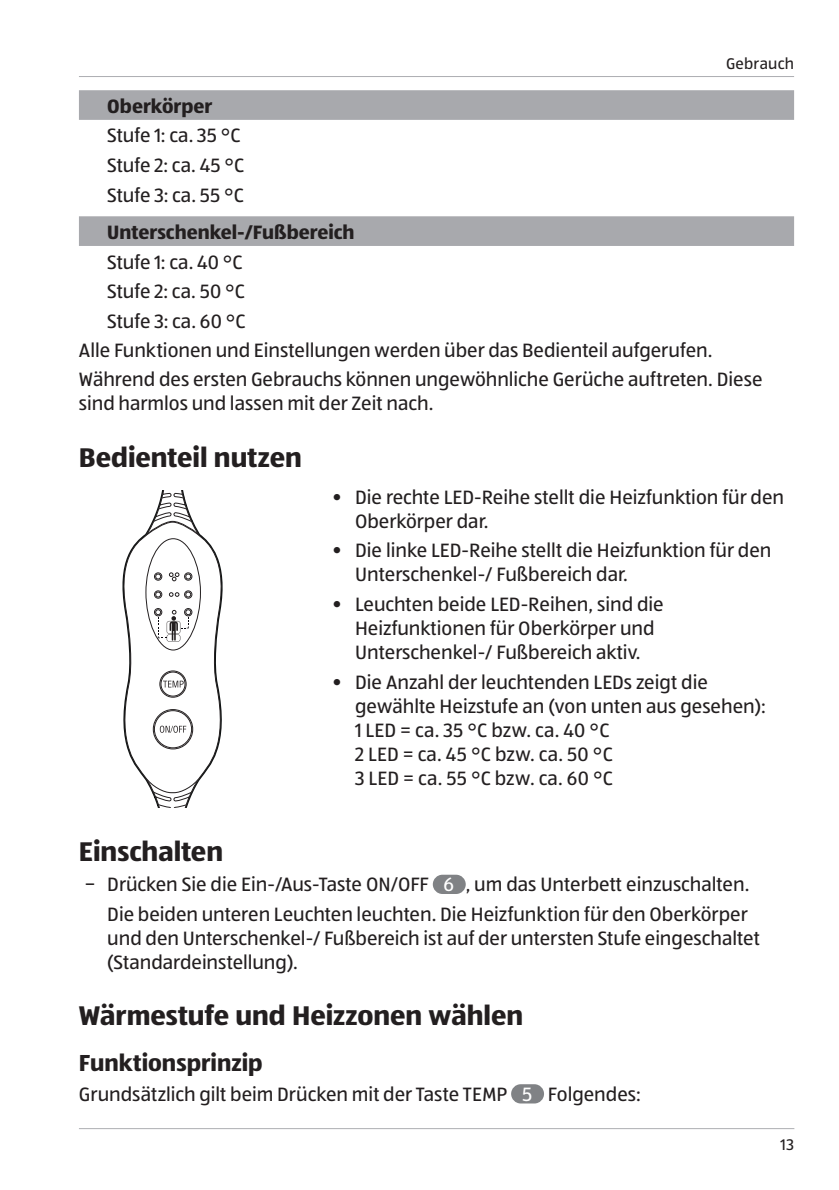
<style>
.page{position:relative;width:839px;height:1190px;background:#fff}
.page>*{position:absolute;margin:0;border:0;box-sizing:border-box;transform-origin:0 0}
.t1{font:700 28px "ALDISUEDOT";color:#231f20}
.t2{font:700 24px "ALDISUEDOT";color:#231f20}
.t3{font:20px/24px "ALDISUEDOT";color:#231f20}
.t4{font:700 20px "ALDISUEDOT";color:#231f20}
.t5{font:16px "ALDISUEDOT";letter-spacing:.02em;color:#231f20}
.s1{color:#fff}
</style>
<div class="page">
<hr style="left:79px;top:76px;width:714px;height:1px;background:#adaeb2">
<hr style="left:79px;top:1128px;width:714px;height:1px;background:#adaeb2">
<svg style="left:79px;top:90px;width:714px;height:156px"></svg>
<svg style="left:122px;top:490px;width:101px;height:317px"></svg>
<div style="left:432px;top:874px;width:33px;height:20px;background:#808285;border-radius:10px"></div>
<div style="left:511px;top:1084px;width:32px;height:19px;background:#808285;border-radius:10px"></div>
<p class="t5" style="left:725px;top:53px;width:69px">Gebrauch</p>
<p class="t4" style="left:107px;top:92px;width:106px">Oberkörper</p>
<p class="t3" style="left:107px;top:120px;width:138px;line-height:29.6px">Stufe 1: ca. 35 °C<br>Stufe 2: ca. 45 °C<br>Stufe 3: ca. 55 °C</p>
<p class="t4" style="left:107px;top:218px;width:248px">Unterschenkel-/Fußbereich</p>
<p class="t3" style="left:107px;top:249px;width:137px">Stufe 1: ca. 40 °C</p>
<p class="t3" style="left:107px;top:279px;width:139px">Stufe 2: ca. 50 °C</p>
<p class="t3" style="left:107px;top:308px;width:140px">Stufe 3: ca. 60 °C</p>
<p class="t3" style="left:79px;top:337px;width:634px">Alle Funktionen und Einstellungen werden über das Bedienteil aufgerufen.</p>
<p class="t3" style="left:79px;top:367px;width:684px">Während des ersten Gebrauchs können ungewöhnliche Gerüche auftreten. Diese</p>
<p class="t3" style="left:79px;top:391px;width:356px">sind harmlos und lassen mit der Zeit nach.</p>
<h1 class="t1" style="left:79px;top:438px;width:224px">Bedienteil nutzen</h1>
<p class="t3" style="left:355px;top:484px;width:430px;text-indent:-23px">• Die rechte LED-Reihe stellt die Heizfunktion für den<br>Oberkörper dar.</p>
<p class="t3" style="left:355px;top:538px;width:418px;text-indent:-23px">• Die linke LED-Reihe stellt die Heizfunktion für den<br>Unterschenkel-/ Fußbereich dar.</p>
<p class="t3" style="left:355px;top:591px;width:310px;text-indent:-23px">• Leuchten beide LED-Reihen, sind die<br>Heizfunktionen für Oberkörper und<br>Unterschenkel-/ Fußbereich aktiv.</p>
<p class="t3" style="left:355px;top:669px;width:412px;text-indent:-23px">• Die Anzahl der leuchtenden LEDs zeigt die gewählte Heizstufe an (von unten aus gesehen):<br>1 LED = ca. 35 °C bzw. ca. 40 °C<br>2 LED = ca. 45 °C bzw. ca. 50 °C<br>3 LED = ca. 55 °C bzw. ca. 60 °C</p>
<h1 class="t1" style="left:79px;top:833px;width:145px">Einschalten</h1>
<p class="t3" style="left:85px;top:868px;width:666px;line-height:29.6px;text-align:right">− Drücken Sie die Ein-/Aus-Taste ON/OFF <span class="s1">6</span> , um das Unterbett einzuschalten.<br>Die beiden unteren Leuchten leuchten. Die Heizfunktion für den Oberkörper</p>
<p class="t3" style="left:107px;top:925px;width:653px">und den Unterschenkel-/ Fußbereich ist auf der untersten Stufe eingeschaltet (Standardeinstellung).</p>
<h1 class="t1" style="left:79px;top:996px;width:445px">Wärmestufe und Heizzonen wählen</h1>
<p class="t2" style="left:79px;top:1046px;width:185px">Funktionsprinzip</p>
<p class="t3" style="left:79px;top:1081px;width:563px">Grundsätzlich gilt beim Drücken mit der Taste TEMP <span class="s1">5</span> Folgendes:</p>
<p class="t5" style="left:780px;top:1134px;width:15px">13</p>
</div>
